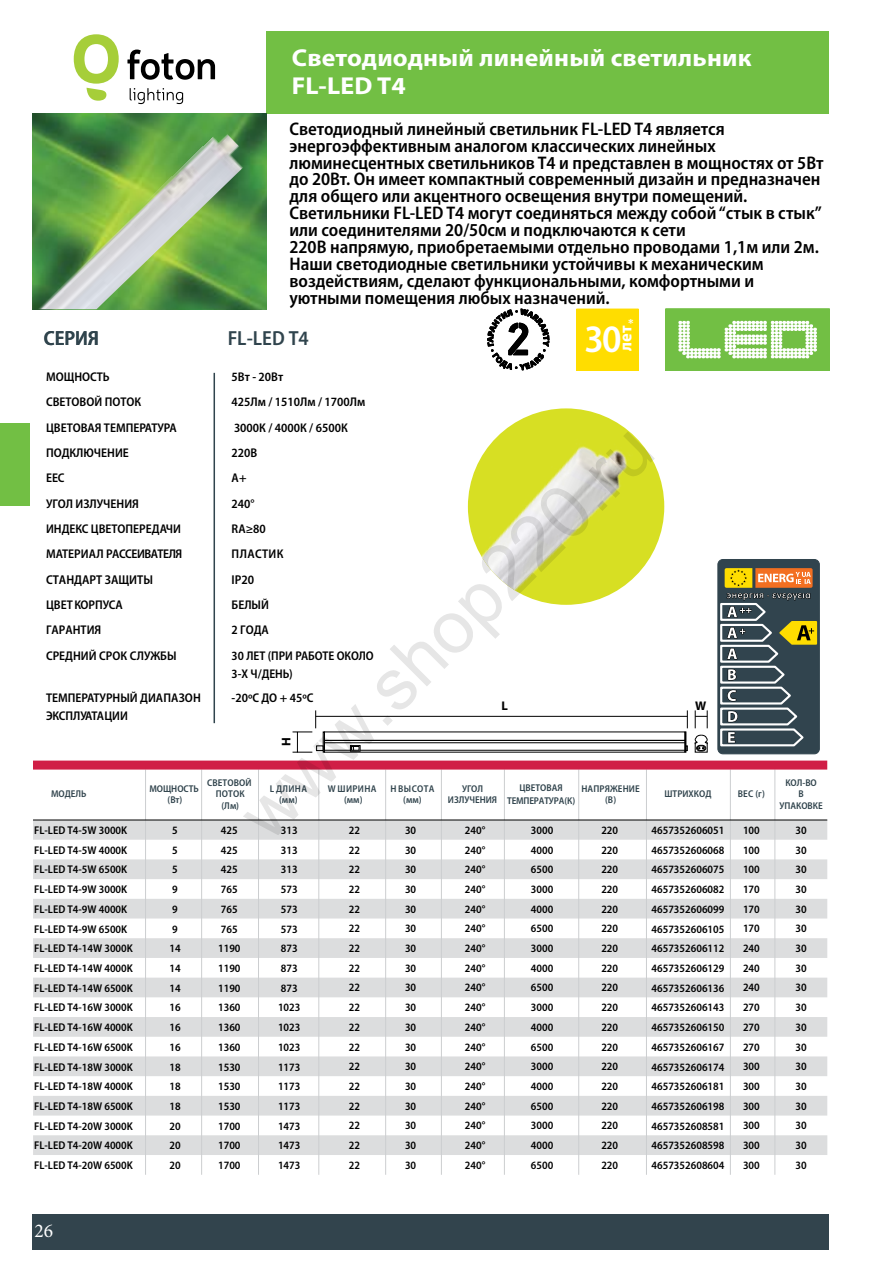
<style>
.page{position:relative;width:893px;height:1263px;background:#fff}
.page>*{position:absolute;margin:0;border:0;box-sizing:border-box;transform-origin:0 0}
.t1{font:73.8px "Arial";color:rgb(0 0 0/.1)}
.t2{font:600 semi-condensed 39px "Myriad Pro";color:#fff}
.t3{font:700 24.6px/28.2px "Myriad Pro";letter-spacing:.01em;color:#fff;scale:1.05 1}
.t4{font:600 semi-condensed 20.4px "Myriad Pro";color:#30444d}
.t5{font:19.5px "Minion Pro";color:#fff}
.t6{font:600 semi-condensed 18.3px/17px "Myriad Pro";color:#000}
.t7{font:700 semi-condensed 17.55px "Myriad Pro";color:#fff}
.t8{font:600 semi-condensed 12.75px "Myriad Pro";color:#000}
.t9{font:600 semi-condensed 12.6px/25.3px "Myriad Pro";color:#000}
.t10{font:700 12.6px "Myriad Pro";color:#000}
.t11{font:600 semi-condensed 11.25px/19.6px "Myriad Pro";color:#000;text-align:justify}
.t12{font:600 semi-condensed 9.9px/11.9px "Myriad Pro";color:#31444d;text-align:center}
.t13{font:600 semi-condensed 9.9px/11.9px "Myriad Pro";letter-spacing:.035em;color:#31444d;text-align:center}
</style>
<div class="page">
<div style="left:0;top:424px;width:30px;height:82px;background:#72bf44"></div>
<div style="left:32px;top:1214px;width:797px;height:36px;background:#32444d"></div>
<div style="left:267px;top:31px;width:562px;height:83px;background:#72bf44"></div>
<svg style="left:74px;top:34px;width:45px;height:67px"></svg>
<svg style="left:130px;top:88px;width:53px;height:16px"></svg>
<svg style="left:127px;top:50px;width:88px;height:30px"></svg>
<img style="left:32px;top:114px;width:235px;height:195px">
<img style="left:468px;top:408px;width:192px;height:197px">
<div style="left:577px;top:309px;width:61px;height:61px;background:#fd0"></div>
<svg style="left:487px;top:308px;width:62px;height:62px"></svg>
<div style="left:666px;top:309px;width:163px;height:61px;background:#72bf44"></div>
<svg style="left:678px;top:320px;width:139px;height:39px"></svg>
<hr style="left:214px;top:373px;width:1px;height:350px;background:#30444d">
<div style="left:718px;top:559px;width:101px;height:195px;background:#31444e;border-radius:5px"></div>
<div style="left:718px;top:559px;width:101px;height:195px;border:1px solid #31444e;border-radius:5px"></div>
<svg style="left:719px;top:568px;width:98px;height:179px"></svg>
<div style="left:33px;top:821px;width:794px;height:19px;background:#dcddde"></div>
<div style="left:33px;top:859px;width:794px;height:20px;background:#dcddde"></div>
<div style="left:33px;top:899px;width:794px;height:19px;background:#dcddde"></div>
<div style="left:33px;top:938px;width:794px;height:20px;background:#dcddde"></div>
<div style="left:33px;top:978px;width:794px;height:19px;background:#dcddde"></div>
<div style="left:33px;top:1017px;width:794px;height:20px;background:#dcddde"></div>
<div style="left:33px;top:1056px;width:794px;height:20px;background:#dcddde"></div>
<div style="left:33px;top:1096px;width:794px;height:19px;background:#dcddde"></div>
<div style="left:33px;top:1135px;width:794px;height:20px;background:#dcddde"></div>
<hr style="left:145px;top:769px;width:1px;height:406px;background:#ccced0">
<hr style="left:201px;top:769px;width:1px;height:406px;background:#ccced0">
<hr style="left:258px;top:769px;width:1px;height:406px;background:#ccced0">
<hr style="left:319px;top:769px;width:1px;height:406px;background:#ccced0">
<hr style="left:385px;top:769px;width:1px;height:406px;background:#ccced0">
<hr style="left:441px;top:769px;width:1px;height:406px;background:#ccced0">
<hr style="left:504px;top:769px;width:1px;height:406px;background:#ccced0">
<hr style="left:578px;top:769px;width:1px;height:406px;background:#ccced0">
<hr style="left:646px;top:769px;width:1px;height:406px;background:#ccced0">
<hr style="left:730px;top:769px;width:1px;height:406px;background:#ccced0">
<hr style="left:775px;top:769px;width:1px;height:406px;background:#ccced0">
<div style="left:33px;top:760px;width:794px;height:9px;background:#d01e46"></div>
<div style="left:324px;top:731px;width:361px;height:10px;border:1px solid #000"></div>
<div style="left:316px;top:745px;width:8px;height:6px;border:1px solid #000"></div>
<div style="left:350px;top:745px;width:10px;height:6px;border:1px solid #000"></div>
<div style="left:323px;top:731px;width:2px;height:21px;border:1px solid #000"></div>
<div style="left:351px;top:746px;width:8px;height:5px;border:1px solid #000"></div>
<hr style="left:316px;top:716px;width:371px;height:1px;background:#000">
<svg style="left:293px;top:710px;width:23px;height:43px"></svg>
<svg style="left:685px;top:710px;width:3px;height:42px"></svg>
<svg style="left:695px;top:710px;width:13px;height:18px"></svg>
<svg style="left:324px;top:746px;width:30px;height:5px"></svg>
<hr style="left:360px;top:750px;width:325px;height:1px;background:#000">
<svg style="left:694px;top:734px;width:14px;height:18px"></svg>
<hr style="left:324px;top:742px;width:361px;height:1px;background:#000">
<img style="left:34px;top:128px;width:218px;height:181px">
<hr style="left:33px;top:820px;width:794px;height:1px;background:#000">
<h3 class="t4" style="left:44px;top:326px;width:57px">СЕРИЯ</h3>
<h3 class="t3" style="left:292px;top:43px;width:439px">Cветодиодный линейный светильник<br>FL-LED T4</h3>
<p class="t6" style="left:289px;top:120px;width:536px">Cветодиодный линейный светильник FL-LED T4 является энергоэффективным аналогом классических линейных люминесцентных светильников T4 и представлен в мощностях от 5Вт до 20Вт. Он имеет компактный современный дизайн и предназначен для общего или акцентного освещения внутри помещений.<br>Светильники FL-LED T4 могут соединяться между собой “стык в стык” или соединителями 20/50см и подключаются к сети<br>220В напрямую, приобретаемыми отдельно проводами 1,1м или 2м.<br>Наши светодиодные светильники устойчивы к механическим воздействиям, сделают функциональными, комфортными и уютными помещения любых назначений.</p>
<h3 class="t4" style="left:228px;top:326px;width:83px">FL-LED T4</h3>
<h2 class="t2" style="left:584px;top:314px;width:38px">30</h2>
<h3 class="t7" style="left:614px;top:351px;width:34px;rotate:-90deg">лет<sub>*</sub></h3>
<p class="t9" style="left:46px;top:364px;width:138px">МОЩНОСТЬ<br>СВЕТОВОЙ ПОТОК<br>ЦВЕТОВАЯ ТЕМПЕРАТУРА<br>ПОДКЛЮЧЕНИЕ<br>EEC<br>УГОЛ ИЗЛУЧЕНИЯ<br>ИНДЕКС ЦВЕТОПЕРЕДАЧИ<br>МАТЕРИАЛ РАССЕИВАТЕЛЯ</p>
<p class="t8" style="left:46px;top:571px;width:109px">СТАНДАРТ ЗАЩИТЫ</p>
<p class="t9" style="left:46px;top:592px;width:132px">ЦВЕТ КОРПУСА<br>ГАРАНТИЯ<br>СРЕДНИЙ СРОК СЛУЖБЫ</p>
<p class="t9" style="left:46px;top:688px;width:156px;line-height:18.3px">ТЕМПЕРАТУРНЫЙ ДИАПАЗОН<br>ЭКСПЛУАТАЦИИ</p>
<p class="t9" style="left:232px;top:364px;width:135px">5Вт - 20Вт<br>425Лм / 1510Лм / 1700Лм<br>3000К / 4000К / 6500К<br>220В<br>A+<br>240°<br>RA≥80<br>ПЛАСТИК</p>
<p class="t8" style="left:232px;top:571px;width:24px">IP20</p>
<p class="t9" style="left:232px;top:592px;width:144px">БЕЛЫЙ<br>2 ГОДА<br>30 ЛЕТ (ПРИ РАБОТЕ ОКОЛО</p>
<p class="t9" style="left:232px;top:661px;width:83px;line-height:24px">3-Х Ч/ДЕНЬ) -20ºС ДО + 45ºС</p>
<h1 class="t1" style="left:215px;top:789px;width:551px;rotate:-45deg">www.shop220.ru</h1>
<p class="t10" style="left:501px;top:698px;width:8px">L</p>
<p class="t10" style="left:695px;top:698px;width:13px">W</p>
<p class="t10" style="left:278px;top:746px;width:10px;rotate:-90deg">H</p>
<p class="t12" style="left:207px;top:776px;width:46px">СВЕТОВОЙ<br>ПОТОК (Лм)</p>
<p class="t12" style="left:270px;top:782px;width:39px">L ДЛИНА (мм)</p>
<p class="t12" style="left:448px;top:782px;width:51px">УГОЛ<br>ИЗЛУЧЕНИЯ</p>
<p class="t12" style="left:507px;top:780px;width:70px;line-height:13.5px">ЦВЕТОВАЯ<br>ТЕМПЕРАТУРА(К)</p>
<p class="t12" style="left:581px;top:782px;width:60px">НАПРЯЖЕНИЕ (В)</p>
<p class="t13" style="left:328px;top:782px;width:50px">W ШИРИНА (мм)</p>
<p class="t13" style="left:390px;top:782px;width:46px">H ВЫСОТА (мм)</p>
<p class="t12" style="left:738px;top:788px;width:28px">ВЕС (г)</p>
<p class="t12" style="left:779px;top:776px;width:45px">КОЛ-ВО<br>В<br>УПАКОВКЕ</p>
<p class="t12" style="left:51px;top:788px;width:37px">МОДЕЛЬ</p>
<p class="t12" style="left:149px;top:782px;width:51px">МОЩНОСТЬ (Bт)</p>
<p class="t12" style="left:664px;top:788px;width:48px">ШТРИХКОД</p>
<p class="t11" style="left:34px;top:820px;width:100px;text-align:left">FL-LED T4-5W 3000K<br>FL-LED T4-5W 4000K<br>FL-LED T4-5W 6500K<br>FL-LED T4-9W 3000K<br>FL-LED T4-9W 4000K<br>FL-LED T4-9W 6500K<br>FL-LED T4-14W 3000K<br>FL-LED T4-14W 4000K<br>FL-LED T4-14W 6500K<br>FL-LED T4-16W 3000K<br>FL-LED T4-16W 4000K<br>FL-LED T4-16W 6500K<br>FL-LED T4-18W 3000K<br>FL-LED T4-18W 4000K<br>FL-LED T4-18W 6500K<br>FL-LED T4-20W 3000K<br>FL-LED T4-20W 4000K<br>FL-LED T4-20W 6500K</p>
<p class="t11" style="left:169px;top:820px;width:13px;text-align:left">5<br>5<br>5<br>9<br>9<br>9<br>14<br>14<br>14<br>16<br>16<br>16<br>18<br>18<br>18<br>20<br>20<br>20</p>
<p class="t11" style="left:218px;top:820px;width:24px;text-align:left">425<br>425<br>425<br>765<br>765<br>765<br>1190<br>1190<br>1190<br>1360<br>1360<br>1360<br>1530<br>1530<br>1530<br>1700<br>1700<br>1700</p>
<p class="t11" style="left:278px;top:820px;width:24px;text-align:left">313<br>313<br>313<br>573<br>573<br>573<br>873<br>873<br>873<br>1023<br>1023<br>1023<br>1173<br>1173<br>1173<br>1473<br>1473<br>1473</p>
<p class="t11" style="left:349px;top:820px;width:13px">22<br>22<br>22<br>22<br>22<br>22<br>22<br>22<br>22<br>22<br>22<br>22<br>22<br>22<br>22<br>22<br>22<br>22</p>
<p class="t11" style="left:405px;top:820px;width:13px">30<br>30<br>30<br>30<br>30<br>30<br>30<br>30<br>30<br>30<br>30<br>30<br>30<br>30<br>30<br>30<br>30<br>30</p>
<p class="t11" style="left:465px;top:820px;width:22px">240° 240° 240° 240° 240° 240° 240° 240° 240° 240° 240° 240° 240° 240° 240° 240° 240° 240°</p>
<p class="t11" style="left:531px;top:820px;width:24px">3000<br>4000<br>6500<br>3000<br>4000<br>6500<br>3000<br>4000<br>6500<br>3000<br>4000<br>6500<br>3000<br>4000<br>6500<br>3000<br>4000<br>6500</p>
<p class="t11" style="left:601px;top:820px;width:18px">220<br>220<br>220<br>220<br>220<br>220<br>220<br>220<br>220<br>220<br>220<br>220<br>220<br>220<br>220<br>220<br>220<br>220</p>
<p class="t11" style="left:651px;top:820px;width:74px">4657352606051<br>4657352606068<br>4657352606075<br>4657352606082<br>4657352606099<br>4657352606105<br>4657352606112<br>4657352606129<br>4657352606136<br>4657352606143<br>4657352606150<br>4657352606167<br>4657352606174<br>4657352606181<br>4657352606198<br>4657352608581<br>4657352608598<br>4657352608604</p>
<p class="t11" style="left:743px;top:820px;width:18px">100<br>100<br>100<br>170<br>170<br>170<br>240<br>240<br>240<br>270<br>270<br>270<br>300<br>300<br>300<br>300<br>300<br>300</p>
<p class="t11" style="left:795px;top:820px;width:13px">30<br>30<br>30<br>30<br>30<br>30<br>30<br>30<br>30<br>30<br>30<br>30<br>30<br>30<br>30<br>30<br>30<br>30</p>
<h3 class="t5" style="left:34px;top:1218px;width:20px">26</h3>
</div>
